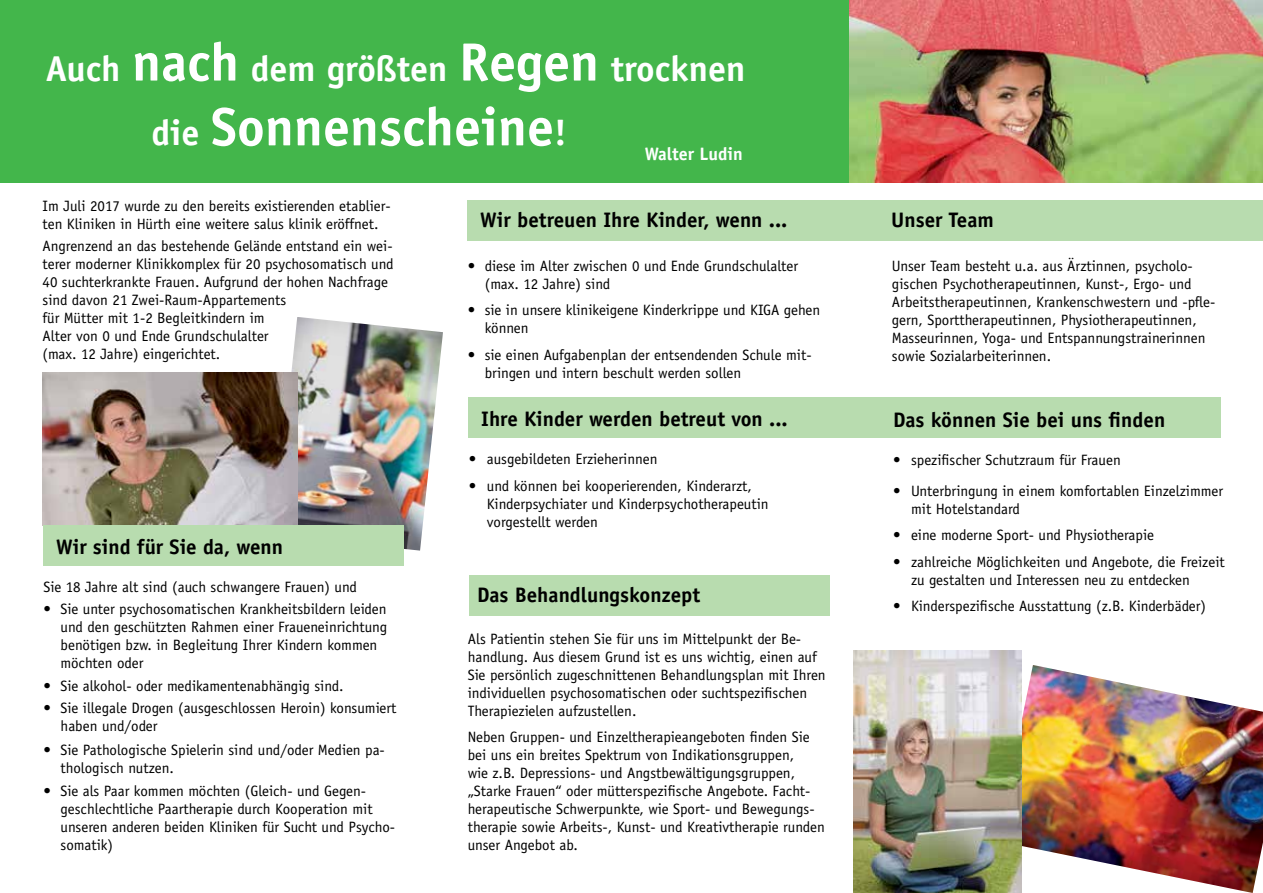
<style>
.page{position:relative;width:1263px;height:893px;background:#fff}
.page>*{position:absolute;margin:0;border:0;box-sizing:border-box;transform-origin:0 0}
.t1{font:700 54px "Officina Sans Std";color:#fff}
.t2{font:700 36px "Officina Sans Std";color:#fff}
.t3{font:700 21px "Officina Sans Std";color:#000}
.t4{font:700 18px "Officina Sans Std";color:#fff}
.t5{font:15px/18px "Officina Sans Std";color:#000}
.s1{font-size:54px}
.s2{font-size:36px}
</style>
<div class="page">
<img style="left:274px;top:317px;width:169px;height:234px">
<img style="left:1022px;top:665px;width:241px;height:228px">
<div style="left:469px;top:575px;width:360px;height:40px;background:#b8dcaf"></div>
<div style="left:468px;top:397px;width:752px;height:41px;background:#b8dcaf"></div>
<div style="left:0;top:0;width:854px;height:183px;background:#43b64b"></div>
<div style="left:468px;top:200px;width:795px;height:40px;background:#b8dcaf"></div>
<img style="left:43px;top:373px;width:255px;height:152px">
<div style="left:44px;top:525px;width:360px;height:41px;background:#b8dcaf"></div>
<img style="left:854px;top:651px;width:168px;height:242px">
<img style="left:849px;top:0;width:414px;height:183px">
<h2 class="t2" style="left:46px;top:46px;width:701px">Auch <span class="s1">nach</span> dem größten <span class="s1">Regen</span> trocknen</h2>
<h1 class="t1" style="left:151px;top:93px;width:417px"><span class="s2">die</span> Sonnenscheine<span class="s2">!</span></h1>
<p class="t4" style="left:645px;top:143px;width:99px">Walter Ludin</p>
<p class="t5" style="left:43px;top:197px;width:350px">Im Juli 2017 wurde zu den bereits existierenden etablier&shy;ten Kliniken in Hürth eine weitere salus klinik eröffnet.</p>
<p class="t5" style="left:43px;top:237px;width:353px">Angrenzend an das bestehende Gelände entstand ein wei&shy;terer moderner Klinikkomplex für 20 psychosomatisch und 40 suchterkrankte Frauen. Aufgrund der hohen Nachfrage sind davon 21 Zwei-Raum-Appartements<br>für Mütter mit 1-2 Begleitkindern im<br>Alter von 0 und Ende Grundschulalter<br>(max. 12 Jahre) eingerichtet.</p>
<h3 class="t3" style="left:56px;top:534px;width:229px">Wir sind für Sie da, wenn</h3>
<p class="t5" style="left:44px;top:578px;width:315px">Sie 18 Jahre alt sind (auch schwangere Frauen) und</p>
<p class="t5" style="left:61px;top:600px;width:328px;text-indent:-17px">• Sie unter psychosomatischen Krankheitsbildern leiden und den geschützten Rahmen einer Fraueneinrichtung benötigen bzw. in Begleitung Ihrer Kindern kommen möchten oder</p>
<p class="t5" style="left:44px;top:677px;width:301px">• Sie alkohol- oder medikamentenabhängig sind.</p>
<p class="t5" style="left:61px;top:699px;width:337px;text-indent:-17px">• Sie illegale Drogen (ausgeschlossen Heroin) konsumiert haben und/oder</p>
<p class="t5" style="left:61px;top:741px;width:326px;text-indent:-17px">• Sie Pathologische Spielerin sind und/oder Medien pa&shy;thologisch nutzen.</p>
<p class="t5" style="left:61px;top:782px;width:336px;text-indent:-17px">• Sie als Paar kommen möchten (Gleich- und Gegen&shy;geschlechtliche Paartherapie durch Kooperation mit unseren anderen beiden Kliniken für Sucht und Psycho&shy;somatik)</p>
<h3 class="t3" style="left:480px;top:207px;width:309px">Wir betreuen Ihre Kinder, wenn ...</h3>
<p class="t5" style="left:485px;top:257px;width:315px;text-indent:-17px">• diese im Alter zwischen 0 und Ende Grundschulalter (max. 12 Jahre) sind</p>
<p class="t5" style="left:485px;top:301px;width:337px;text-indent:-17px">• sie in unsere klinikeigene Kinderkrippe und KIGA gehen können</p>
<p class="t5" style="left:485px;top:346px;width:328px;text-indent:-17px">• sie einen Aufgabenplan der entsendenden Schule mit&shy;bringen und intern beschult werden sollen</p>
<h3 class="t3" style="left:481px;top:406px;width:308px">Ihre Kinder werden betreut von ...</h3>
<p class="t5" style="left:469px;top:450px;width:190px">• ausgebildeten Erzieherinnen</p>
<p class="t5" style="left:487px;top:477px;width:283px;text-indent:-18px">• und können bei kooperierenden, Kinderarzt,<br>Kinderpsychiater und Kinderpsychotherapeutin vorgestellt werden</p>
<h3 class="t3" style="left:477px;top:582px;width:225px">Das Behandlungskonzept</h3>
<p class="t5" style="left:468px;top:630px;width:359px">Als Patientin stehen Sie für uns im Mittelpunkt der Be&shy;handlung. Aus diesem Grund ist es uns wichtig, einen auf Sie persönlich zugeschnittenen Behandlungsplan mit Ihren individuellen psychosomatischen oder suchtspezifischen Therapiezielen aufzustellen.</p>
<p class="t5" style="left:468px;top:728px;width:359px">Neben Gruppen- und Einzeltherapieangeboten finden Sie bei uns ein breites Spektrum von Indikationsgruppen,<br>wie z.B. Depressions- und Angstbewältigungsgruppen, „Starke Frauen“ oder mütterspezifische Angebote. Facht&shy;herapeutische Schwerpunkte, wie Sport- und Bewegungs&shy;therapie sowie Arbeits-, Kunst- und Kreativtherapie runden unser Angebot ab.</p>
<h3 class="t3" style="left:891px;top:207px;width:104px">Unser Team</h3>
<p class="t5" style="left:892px;top:257px;width:325px">Unser Team besteht u.a. aus Ärztinnen, psycholo&shy;gischen Psychotherapeutinnen, Kunst-, Ergo- und Arbeitstherapeutinnen, Krankenschwestern und -pfle&shy;gern, Sporttherapeutinnen, Physiotherapeutinnen, Masseurinnen, Yoga- und Entspannungstrainerinnen sowie Sozialarbeiterinnen.</p>
<h3 class="t3" style="left:893px;top:406px;width:274px">Das können Sie bei uns finden</h3>
<p class="t5" style="left:893px;top:451px;width:229px">• spezifischer Schutzraum für Frauen</p>
<p class="t5" style="left:911px;top:481px;width:314px;text-indent:-18px">• Unterbringung in einem komfortablen Einzelzimmer mit Hotelstandard</p>
<p class="t5" style="left:893px;top:526px;width:262px">• eine moderne Sport- und Physiotherapie</p>
<p class="t5" style="left:911px;top:552px;width:315px;text-indent:-18px">• zahlreiche Möglichkeiten und Angebote, die Freizeit zu gestalten und Interessen neu zu entdecken</p>
<p class="t5" style="left:893px;top:597px;width:315px">• Kinderspezifische Ausstattung (z.B. Kinderbäder)</p>
</div>
